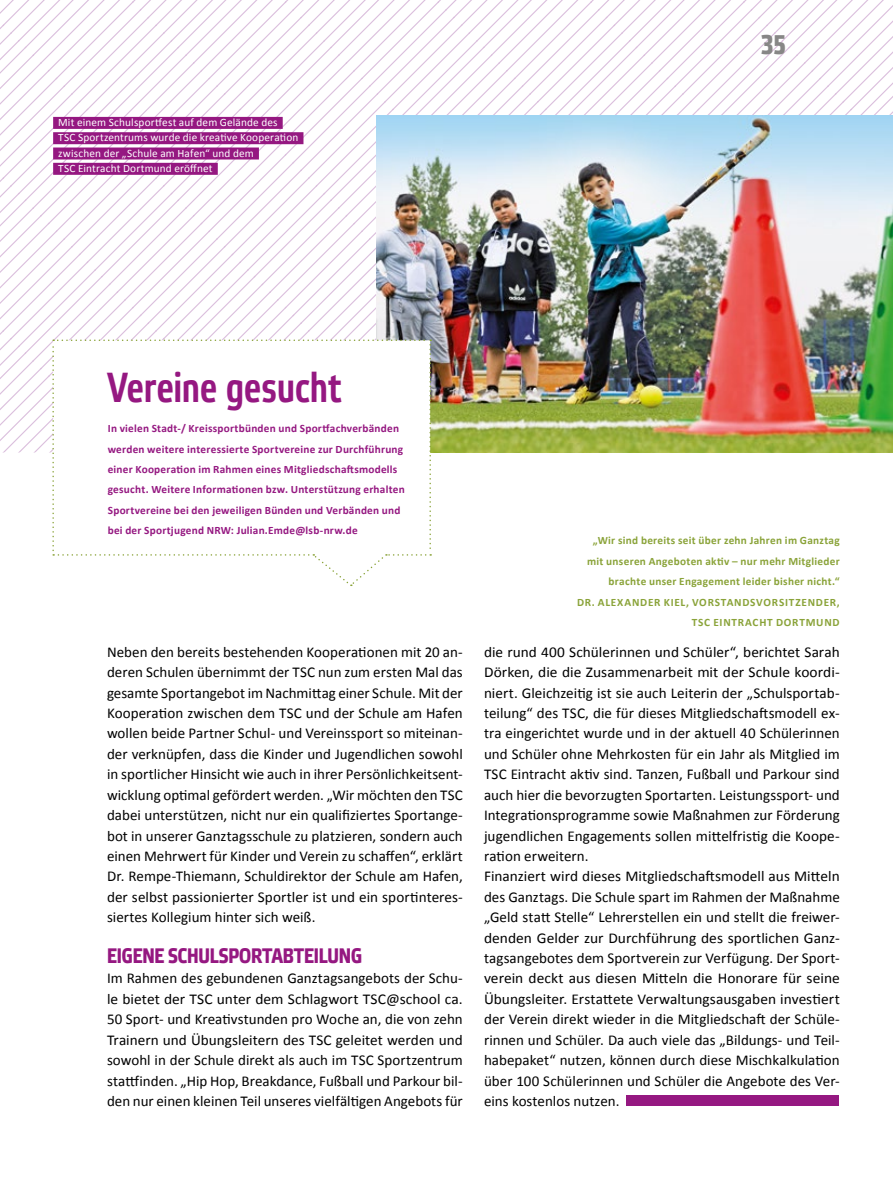
<style>
.page{position:relative;width:893px;height:1191px;background:#fff}
.page>*{position:absolute;margin:0;border:0;box-sizing:border-box;transform-origin:0 0}
.t1{font:500 42px "Etelka Narrow";letter-spacing:.005em;color:#951881}
.t2{font:700 27px "Etelka Narrow Text";color:#878786}
.t3{font:700 21px "Etelka Narrow Text";letter-spacing:-.005em;color:#951881}
.t4{font:15px/20.4px "Calibri";color:#000;text-align:justify}
.t5{font:700 11.25px/20.4px "Calibri";letter-spacing:.02em;color:#951881}
.t6{font:700 11.25px/20.4px "Calibri";letter-spacing:.025em;color:#8aa339;text-align:right}
.t7{font:11.25px/15.3px "Calibri";letter-spacing:.015em;color:#fff}
</style>
<div class="page">
<div style="left:626px;top:1095px;width:213px;height:11px;background:#951881"></div>
<img style="left:0;top:0;width:893px;height:586px">
<div style="left:53px;top:117px;width:230px;height:12px;background:#951881"></div>
<div style="left:53px;top:132px;width:250px;height:12px;background:#951881"></div>
<div style="left:53px;top:147px;width:206px;height:12px;background:#951881"></div>
<div style="left:53px;top:163px;width:165px;height:12px;background:#951881"></div>
<p class="t7" style="left:58px;top:115px;width:242px">Mit einem Schulsportfest auf dem Gelände des<br>TSC Sportzentrums wurde die kreative Kooperation zwischen der „Schule am Hafen“ und dem<br>TSC Eintracht Dortmund eröffnet</p>
<h2 class="t2" style="left:761px;top:30px;width:26px">35</h2>
<h1 class="t1" style="left:108px;top:363px;width:235px">Vereine gesucht</h1>
<p class="t5" style="left:108px;top:418px;width:298px">In vielen Stadt-/ Kreissportbünden und Sportfachverbänden werden weitere interessierte Sportvereine zur Durchführung einer Kooperation im Rahmen eines Mitgliedschaftsmodells gesucht. Weitere Informationen bzw. Unterstützung erhalten Sportvereine bei den jeweiligen Bünden und Verbänden und bei der Sportjugend NRW: Julian.Emde@lsb-nrw.de</p>
<p class="t4" style="left:107px;top:641px;width:357px">Neben den bereits bestehenden Kooperationen mit 20 an&shy;deren Schulen übernimmt der TSC nun zum ersten Mal das gesamte Sportangebot im Nachmittag einer Schule. Mit der Kooperation zwischen dem TSC und der Schule am Hafen wollen beide Partner Schul- und Vereinssport so miteinan&shy;der verknüpfen, dass die Kinder und Jugendlichen sowohl in sportlicher Hinsicht wie auch in ihrer Persönlichkeitsent&shy;wicklung optimal gefördert werden. „Wir möchten den TSC dabei unterstützen, nicht nur ein qualifiziertes Sportange&shy;bot in unserer Ganztagsschule zu platzieren, sondern auch einen Mehrwert für Kinder und Verein zu schaffen“, erklärt Dr. Rempe-Thiemann, Schuldirektor der Schule am Hafen, der selbst passionierter Sportler ist und ein sportinteres&shy;siertes Kollegium hinter sich weiß.</p>
<h3 class="t3" style="left:107px;top:943px;width:257px">EIGENE SCHULSPORTABTEILUNG</h3>
<p class="t4" style="left:107px;top:968px;width:357px">Im Rahmen des gebundenen Ganztagsangebots der Schu&shy;le bietet der TSC unter dem Schlagwort TSC@school ca.<br>50 Sport- und Kreativstunden pro Woche an, die von zehn Trainern und Übungsleitern des TSC geleitet werden und sowohl in der Schule direkt als auch im TSC Sportzentrum stattfinden. „Hip Hop, Breakdance, Fußball und Parkour bil&shy;den nur einen kleinen Teil unseres vielfältigen Angebots für</p>
<p class="t6" style="left:577px;top:530px;width:264px">„Wir sind bereits seit über zehn Jahren im Ganztag mit unseren Angeboten aktiv – nur mehr Mitglieder brachte unser Engagement leider bisher nicht.“<br>DR. ALEXANDER KIEL, VORSTANDSVORSITZENDER, TSC EINTRACHT DORTMUND</p>
<p class="t4" style="left:484px;top:641px;width:357px;text-align:left">die rund 400 Schülerinnen und Schüler“, berichtet Sarah Dörken, die die Zusammenarbeit mit der Schule koordi&shy;niert. Gleichzeitig ist sie auch Leiterin der „Schulsportab&shy;teilung“ des TSC, die für dieses Mitgliedschaftsmodell ex&shy;tra eingerichtet wurde und in der aktuell 40 Schülerinnen und Schüler ohne Mehrkosten für ein Jahr als Mitglied im TSC Eintracht aktiv sind. Tanzen, Fußball und Parkour sind auch hier die bevorzugten Sportarten. Leistungssport- und Integrationsprogramme sowie Maßnahmen zur Förderung jugendlichen Engagements sollen mittelfristig die Koope&shy;ration erweitern.<br>Finanziert wird dieses Mitgliedschaftsmodell aus Mitteln des Ganztags. Die Schule spart im Rahmen der Maßnahme „Geld statt Stelle“ Lehrerstellen ein und stellt die freiwer&shy;denden Gelder zur Durchführung des sportlichen Ganz&shy;tagsangebotes dem Sportverein zur Verfügung. Der Sport&shy;verein deckt aus diesen Mitteln die Honorare für seine Übungsleiter. Erstattete Verwaltungsausgaben investiert der Verein direkt wieder in die Mitgliedschaft der Schüle&shy;rinnen und Schüler. Da auch viele das „Bildungs- und Teil&shy;habepaket“ nutzen, können durch diese Mischkalkulation über 100 Schülerinnen und Schüler die Angebote des Ver&shy;eins kostenlos nutzen.</p>
</div>
